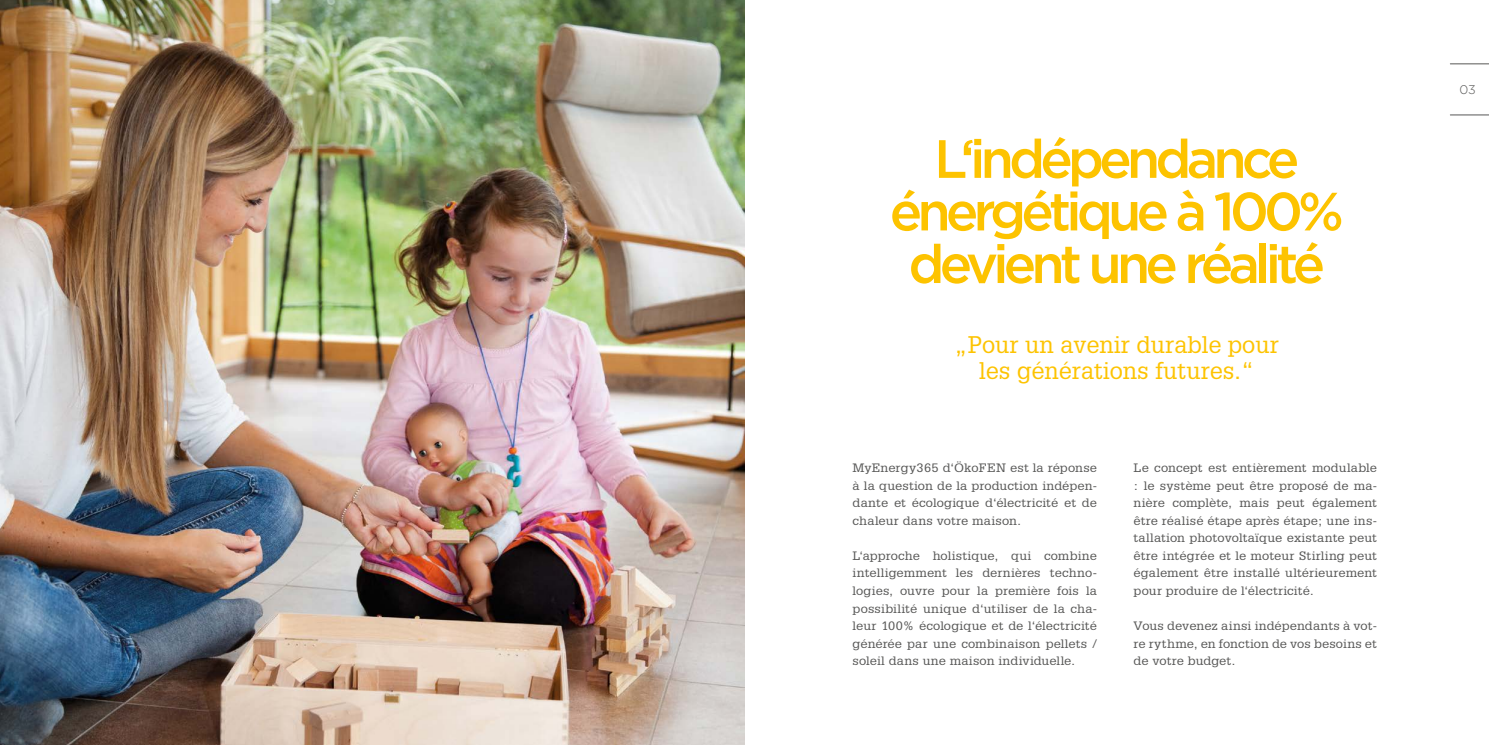
<style>
.page{position:relative;width:1489px;height:745px;background:#fff}
.page>*{position:absolute;margin:0;border:0;box-sizing:border-box;transform-origin:0 0}
.t1{font:500 53.75px/52.5px "Gotham";letter-spacing:-.09em;color:#fdc300;text-align:center}
.t2{font:23.5px/25.8px "Glypha LT Pro";color:#fdc300;text-align:center}
.t3{font:300 12.5px "Gotham";color:#575756}
.t4{font:11.88px/17.5px "Glypha LT Pro";letter-spacing:.01em;color:#575756;text-align:justify;scale:1.08 1}
</style>
<div class="page">
<hr style="left:1450px;top:114px;width:38px;height:1px;background:#575756">
<hr style="left:1450px;top:63px;width:38px;height:1px;background:#575756">
<img style="left:0;top:0;width:744px;height:744px">
<h1 class="t1" style="left:889px;top:132px;width:455px">L‘indépendance énergétique à 100% devient une réalité</h1>
<h2 class="t2" style="left:954px;top:331px;width:326px">„Pour un avenir durable pour les générations futures.“</h2>
<p class="t4" style="left:852px;top:459px;width:228px">MyEnergy365 d‘ÖkoFEN est la réponse à la question de la production indépen&shy;dante et écologique d‘électricité et de chaleur dans votre maison.</p>
<p class="t4" style="left:852px;top:546px;width:228px">L‘approche holistique, qui combine intelligemment les dernières techno&shy;logies, ouvre pour la première fois la possibilité unique d‘utiliser de la cha&shy;leur 100% écologique et de l‘électricité générée par une combinaison pellets / soleil dans une maison individuelle.</p>
<p class="t4" style="left:1133px;top:459px;width:227px">Le concept est entièrement modulable : le système peut être proposé de ma&shy;nière complète, mais peut également être réalisé étape après étape; une ins&shy;tallation photovoltaïque existante peut être intégrée et le moteur Stirling peut également être installé ultérieurement pour produire de l‘électricité.</p>
<p class="t4" style="left:1133px;top:616px;width:227px">Vous devenez ainsi indépendants à vot&shy;re rythme, en fonction de vos besoins et de votre budget.</p>
<p class="t3" style="left:1459px;top:82px;width:18px">03</p>
</div>
